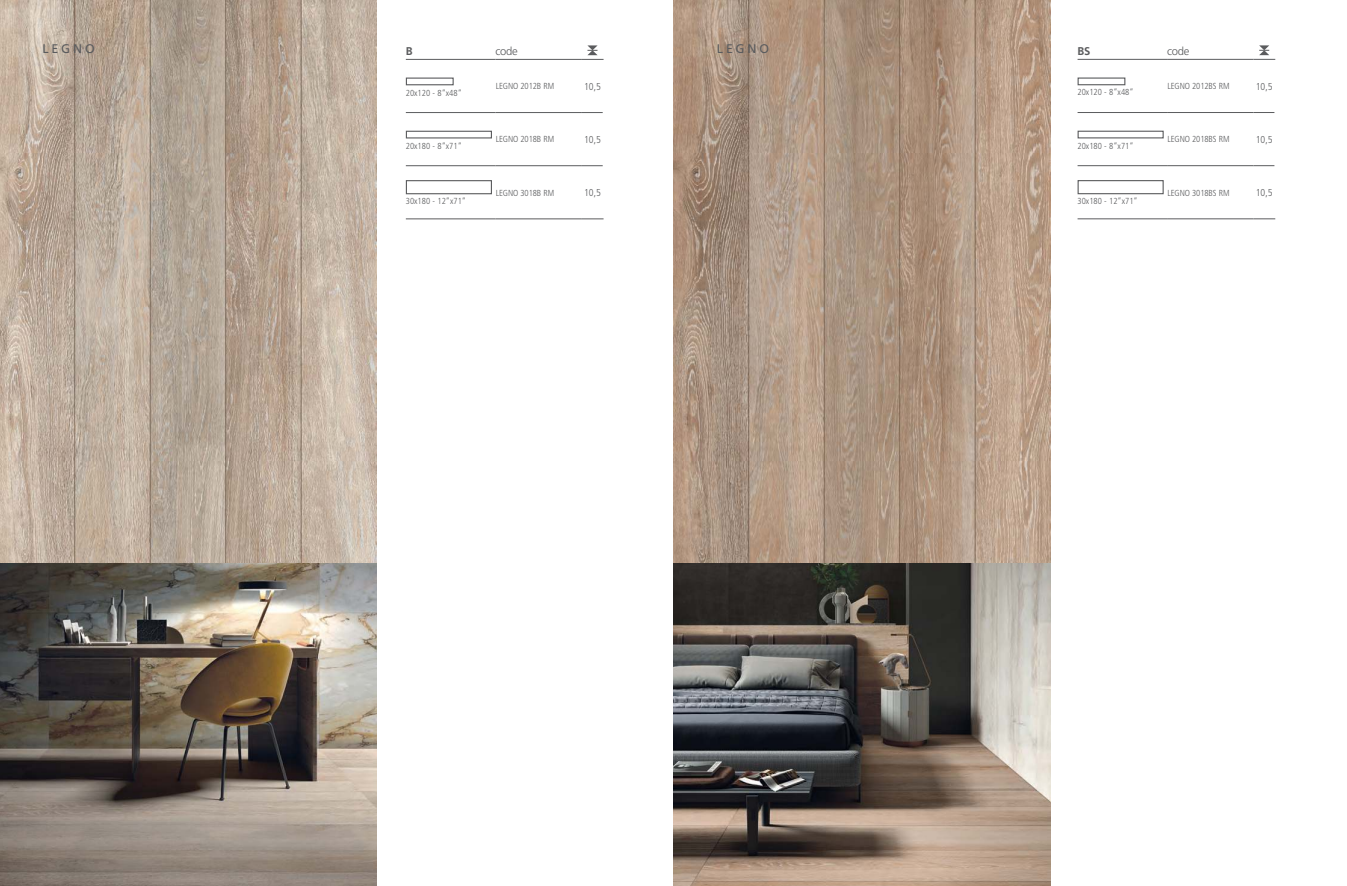
<style>
.page{position:relative;width:1347px;height:886px;background:#fff}
.page>*{position:absolute;margin:0;border:0;box-sizing:border-box;transform-origin:0 0}
.t1{font:12.5px "Frutiger";letter-spacing:.23em;color:#5b5c5e}
.t2{font:300 11.25px "Frutiger";letter-spacing:-.025em;color:#5b5c5e}
.t3{font:700 11.25px "Frutiger";color:#5b5c5e}
.t4{font:300 condensed 10px "Frutiger";color:#5b5c5e}
.t5{font:300 condensed 8.75px "Frutiger";letter-spacing:-.01em;color:#5b5c5e}
</style>
<div class="page">
<img style="left:673px;top:0;width:377px;height:563px">
<img style="left:0;top:0;width:376px;height:563px">
<hr style="left:1077px;top:59px;width:90px;height:1px;background:#5b5c5e">
<hr style="left:1077px;top:112px;width:90px;height:1px;background:#5b5c5e">
<hr style="left:1077px;top:165px;width:90px;height:1px;background:#5b5c5e">
<hr style="left:1077px;top:218px;width:90px;height:1px;background:#5b5c5e">
<hr style="left:1167px;top:59px;width:86px;height:1px;background:#5b5c5e">
<hr style="left:1167px;top:112px;width:86px;height:1px;background:#5b5c5e">
<hr style="left:1167px;top:165px;width:86px;height:1px;background:#5b5c5e">
<hr style="left:1167px;top:218px;width:86px;height:1px;background:#5b5c5e">
<svg style="left:1253px;top:112px;width:21px;height:1px"></svg>
<svg style="left:1253px;top:165px;width:21px;height:1px"></svg>
<svg style="left:1253px;top:218px;width:22px;height:1px"></svg>
<svg style="left:1253px;top:45px;width:22px;height:15px"></svg>
<div style="left:1077px;top:77px;width:48px;height:8px;border:1px solid #5b5c5e"></div>
<div style="left:1077px;top:131px;width:86px;height:7px;border:1px solid #5b5c5e"></div>
<div style="left:1077px;top:180px;width:86px;height:14px;border:1px solid #5b5c5e"></div>
<img style="left:673px;top:563px;width:377px;height:323px">
<hr style="left:406px;top:59px;width:89px;height:1px;background:#5b5c5e">
<hr style="left:406px;top:112px;width:89px;height:1px;background:#5b5c5e">
<hr style="left:406px;top:165px;width:89px;height:1px;background:#5b5c5e">
<hr style="left:406px;top:218px;width:89px;height:1px;background:#5b5c5e">
<hr style="left:495px;top:59px;width:87px;height:1px;background:#5b5c5e">
<hr style="left:495px;top:112px;width:87px;height:1px;background:#5b5c5e">
<hr style="left:495px;top:165px;width:87px;height:1px;background:#5b5c5e">
<hr style="left:495px;top:218px;width:87px;height:1px;background:#5b5c5e">
<svg style="left:582px;top:112px;width:20px;height:1px"></svg>
<svg style="left:582px;top:165px;width:20px;height:1px"></svg>
<svg style="left:582px;top:218px;width:21px;height:1px"></svg>
<svg style="left:582px;top:45px;width:21px;height:15px"></svg>
<div style="left:406px;top:78px;width:48px;height:7px;border:1px solid #5b5c5e"></div>
<div style="left:406px;top:131px;width:86px;height:7px;border:1px solid #5b5c5e"></div>
<div style="left:406px;top:180px;width:86px;height:14px;border:1px solid #5b5c5e"></div>
<img style="left:0;top:563px;width:376px;height:323px">
<h1 class="t1" style="left:43px;top:41px;width:54px">LEGNO</h1>
<p class="t3" style="left:406px;top:47px;width:8px">B</p>
<p class="t2" style="left:495px;top:46px;width:24px">code</p>
<h1 class="t1" style="left:717px;top:41px;width:54px">LEGNO</h1>
<p class="t5" style="left:406px;top:89px;width:58px">20x120 - 8”x48”</p>
<p class="t5" style="left:496px;top:83px;width:60px">LEGNO 2012B RM</p>
<p class="t4" style="left:584px;top:82px;width:18px">10,5</p>
<p class="t3" style="left:1077px;top:47px;width:14px">BS</p>
<p class="t2" style="left:1167px;top:46px;width:24px">code</p>
<p class="t5" style="left:1077px;top:89px;width:58px">20x120 - 8”x48”</p>
<p class="t5" style="left:1167px;top:83px;width:64px">LEGNO 2012BS RM</p>
<p class="t4" style="left:1255px;top:82px;width:18px">10,5</p>
<p class="t5" style="left:406px;top:142px;width:58px">20x180 - 8”x71”</p>
<p class="t5" style="left:496px;top:136px;width:60px">LEGNO 2018B RM</p>
<p class="t4" style="left:584px;top:135px;width:18px">10,5</p>
<p class="t5" style="left:1077px;top:142px;width:58px">20x180 - 8”x71”</p>
<p class="t5" style="left:1167px;top:136px;width:64px">LEGNO 2018BS RM</p>
<p class="t4" style="left:1255px;top:135px;width:18px">10,5</p>
<p class="t5" style="left:406px;top:198px;width:62px">30x180 - 12”x71”</p>
<p class="t5" style="left:496px;top:189px;width:60px">LEGNO 3018B RM</p>
<p class="t4" style="left:584px;top:188px;width:18px">10,5</p>
<p class="t5" style="left:1077px;top:198px;width:62px">30x180 - 12”x71”</p>
<p class="t5" style="left:1167px;top:189px;width:64px">LEGNO 3018BS RM</p>
<p class="t4" style="left:1255px;top:188px;width:18px">10,5</p>
</div>
